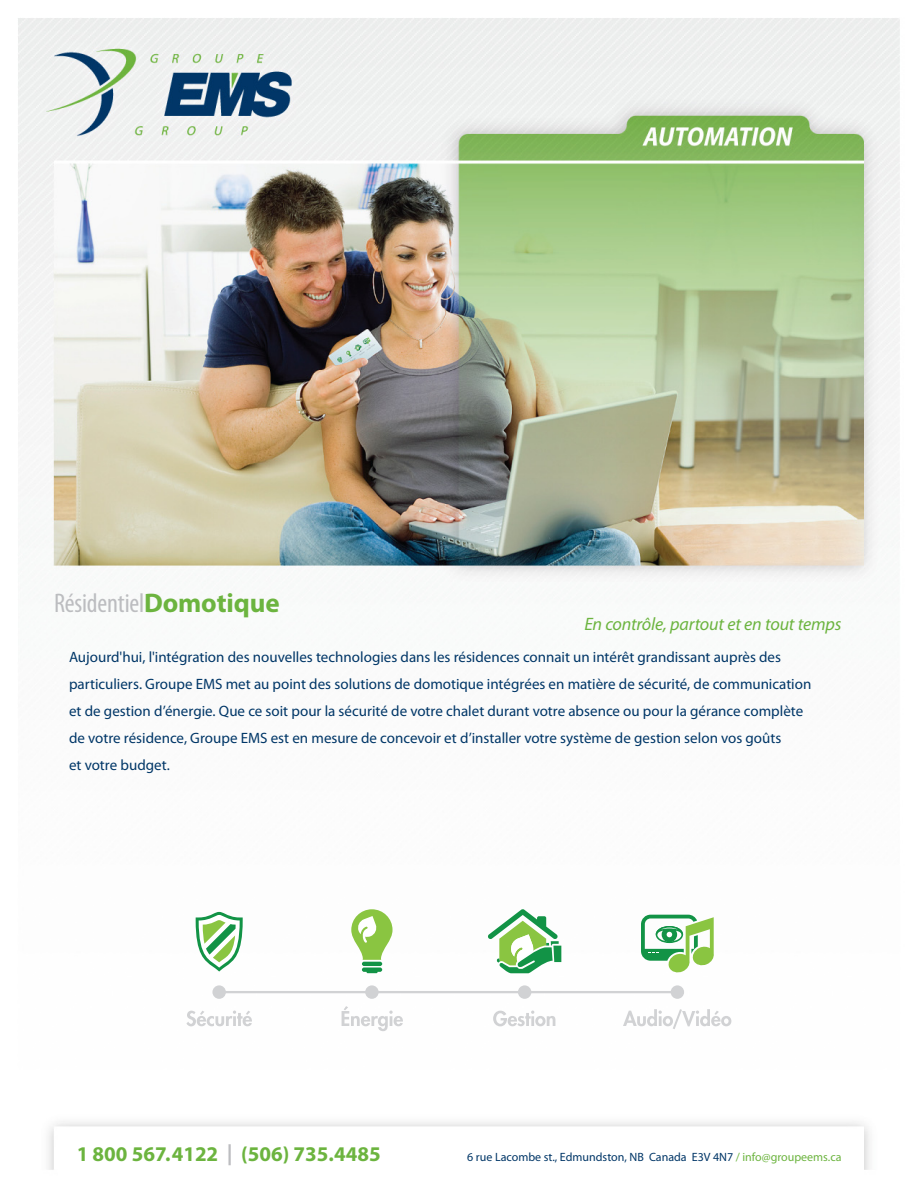
<style>
.page{position:relative;width:918px;height:1188px;background:#fff}
.page>*{position:absolute;margin:0;border:0;box-sizing:border-box;transform-origin:0 0}
.t1{font:condensed 27px "Myriad Pro";letter-spacing:-.005em;color:#bcbdc0}
.t2{font:700 21px "Myriad Pro";color:#6cb43f}
.t3{font:italic 18px "Myriad Pro";letter-spacing:-.01em;color:#6cb43f}
.t4{font:15px/27px "Myriad Pro";color:#003667}
.t5{font:12px "Myriad Pro";color:#003667}
.s1{font-weight:700;font-stretch:normal;color:#6cb43f}
.s2{color:#bcbdc0}
.s3{color:#6cb43f}
</style>
<div class="page">
<img style="left:18px;top:18px;width:882px;height:1152px">
<svg style="left:186px;top:1011px;width:66px;height:15px"></svg>
<svg style="left:196px;top:912px;width:47px;height:60px"></svg>
<svg style="left:623px;top:1009px;width:108px;height:20px"></svg>
<svg style="left:641px;top:915px;width:73px;height:59px"></svg>
<svg style="left:342px;top:1006px;width:61px;height:25px"></svg>
<hr style="left:362px;top:962px;width:20px;height:4px;background:#129346;border-radius:2px">
<svg style="left:362px;top:968px;width:20px;height:5px"></svg>
<svg style="left:351px;top:909px;width:42px;height:51px"></svg>
<svg style="left:493px;top:1011px;width:62px;height:15px"></svg>
<svg style="left:488px;top:909px;width:73px;height:64px"></svg>
<hr style="left:219px;top:991px;width:458px;height:2px;background:#d1d2d4">
<div style="left:212px;top:985px;width:14px;height:14px;background:#d1d2d4;border-radius:50%"></div>
<div style="left:365px;top:985px;width:14px;height:14px;background:#d1d2d4;border-radius:50%"></div>
<div style="left:518px;top:985px;width:13px;height:14px;background:#d1d2d4;border-radius:50%"></div>
<div style="left:671px;top:985px;width:13px;height:14px;background:#d1d2d4;border-radius:50%"></div>
<h1 class="t1" style="left:54px;top:586px;width:227px">Résidentiel<span class="s1">Domotique</span></h1>
<p class="t3" style="left:584px;top:613px;width:259px">En contrôle, partout et en tout temps</p>
<p class="t4" style="left:69px;top:644px;width:744px">Aujourd'hui, l'intégration des nouvelles technologies dans les résidences connait un intérêt grandissant auprès des particuliers. Groupe EMS met au point des solutions de domotique intégrées en matière de sécurité, de communication et de gestion d’énergie. Que ce soit pour la sécurité de votre chalet durant votre absence ou pour la gérance complète de votre résidence, Groupe EMS est en mesure de concevoir et d’installer votre système de gestion selon vos goûts<br>et votre budget.</p>
<h2 class="t2" style="left:77px;top:1140px;width:305px">1 800 567.4122 <span class="s2">|</span> (506) 735.4485</h2>
<p class="t5" style="left:467px;top:1150px;width:376px">6 rue Lacombe st., Edmundston, NB Canada E3V 4N7 <span class="s3">/ info@groupeems.ca</span></p>
</div>
